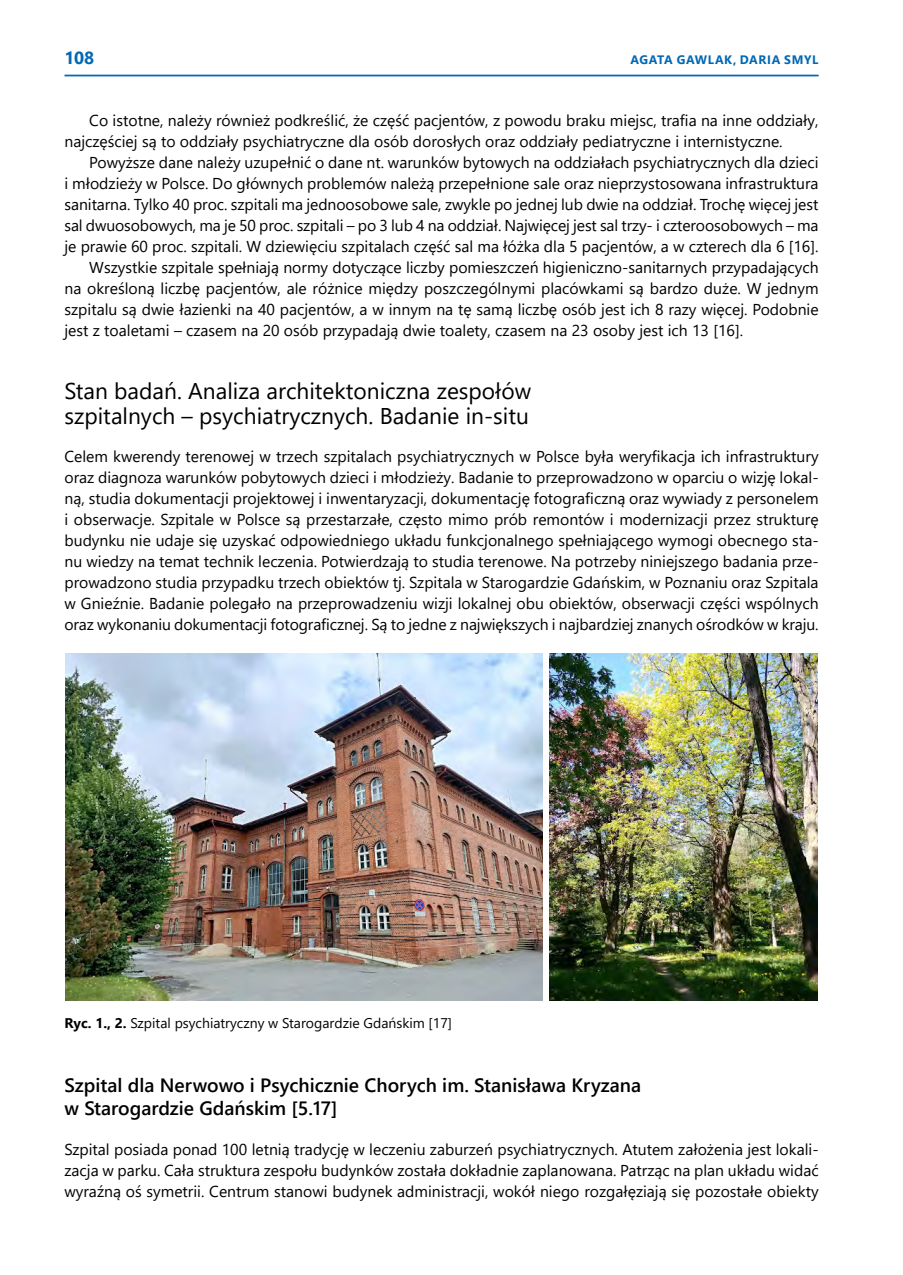
<style>
.page{position:relative;width:903px;height:1275px;background:#fff}
.page>*{position:absolute;margin:0;border:0;box-sizing:border-box;transform-origin:0 0}
.t1{font:22.75px/24.5px "Segoe UI";color:#000}
.t2{font:600 19.25px/22.8px "Segoe UI";color:#000}
.t3{font:700 17.5px "Segoe UI";color:#0068b4}
.t4{font:15.75px/21px "Segoe UI";color:#000;text-align:justify}
.t5{font:14px "Segoe UI";color:#000}
.t6{font:700 12.25px "Segoe UI";letter-spacing:.055em;color:#0068b4}
.s1{font-weight:700}
</style>
<div class="page">
<hr style="left:64px;top:75px;width:755px;height:1px;background:#0068b4">
<img style="left:66px;top:653px;width:476px;height:347px">
<img style="left:550px;top:653px;width:267px;height:347px">
<p class="t3" style="left:64px;top:42px;width:31px">108</p>
<p class="t6" style="left:630px;top:49px;width:187px">AGATA GAWLAK, DARIA SMYL</p>
<p class="t4" style="left:64px;top:109px;width:756px;text-indent:25px">Co istotne, należy również podkreślić, że część pacjentów, z powodu braku miejsc, trafia na inne oddziały, najczęściej są to oddziały psychiatryczne dla osób dorosłych oraz oddziały pediatryczne i internistyczne.</p>
<p class="t4" style="left:89px;top:151px;width:731px">Powyższe dane należy uzupełnić o dane nt. warunków bytowych na oddziałach psychiatrycznych dla dzieci</p>
<p class="t4" style="left:64px;top:172px;width:756px">i młodzieży w Polsce. Do głównych problemów należą przepełnione sale oraz nieprzystosowana infrastruktura</p>
<p class="t4" style="left:64px;top:193px;width:755px">sanitarna. Tylko 40 proc. szpitali ma jednoosobowe sale, zwykle po jednej lub dwie na oddział. Trochę więcej jest</p>
<p class="t4" style="left:64px;top:214px;width:756px">sal dwuosobowych, ma je 50 proc. szpitali – po 3 lub 4 na oddział. Najwięcej jest sal trzy- i czteroosobowych – ma</p>
<p class="t4" style="left:64px;top:235px;width:756px">je prawie 60 proc. szpitali. W dziewięciu szpitalach część sal ma łóżka dla 5 pacjentów, a w czterech dla 6 [16].</p>
<p class="t4" style="left:89px;top:256px;width:731px">Wszystkie szpitale spełniają normy dotyczące liczby pomieszczeń higieniczno-sanitarnych przypadających</p>
<p class="t4" style="left:64px;top:277px;width:756px">na określoną liczbę pacjentów, ale różnice między poszczególnymi placówkami są bardzo duże. W jednym</p>
<p class="t4" style="left:64px;top:298px;width:756px">szpitalu są dwie łazienki na 40 pacjentów, a w innym na tę samą liczbę osób jest ich 8 razy więcej. Podobnie</p>
<p class="t4" style="left:64px;top:319px;width:680px">jest z toaletami – czasem na 20 osób przypadają dwie toalety, czasem na 23 osoby jest ich 13 [16].</p>
<h1 class="t1" style="left:64px;top:377px;width:468px">Stan badań. Analiza architektoniczna zespołów szpitalnych – psychiatrycznych. Badanie in-situ</h1>
<p class="t4" style="left:64px;top:445px;width:756px">Celem kwerendy terenowej w trzech szpitalach psychiatrycznych w Polsce była weryfikacja ich infrastruktury oraz diagnoza warunków pobytowych dzieci i młodzieży. Badanie to przeprowadzono w oparciu o wizję lokal&shy;ną, studia dokumentacji projektowej i inwentaryzacji, dokumentację fotograficzną oraz wywiady z personelem i obserwacje. Szpitale w Polsce są przestarzałe, często mimo prób remontów i modernizacji przez strukturę budynku nie udaje się uzyskać odpowiedniego układu funkcjonalnego spełniającego wymogi obecnego sta&shy;nu wiedzy na temat technik leczenia. Potwierdzają to studia terenowe. Na potrzeby niniejszego badania prze&shy;prowadzono studia przypadku trzech obiektów tj. Szpitala w Starogardzie Gdańskim, w Poznaniu oraz Szpitala w Gnieźnie. Badanie polegało na przeprowadzeniu wizji lokalnej obu obiektów, obserwacji części wspólnych oraz wykonaniu dokumentacji fotograficznej. Są to jedne z największych i najbardziej znanych ośrodków w kraju.</p>
<p class="t5" style="left:64px;top:1009px;width:389px"><span class="s1">RYC. 1., 2.</span> Szpital psychiatryczny w Starogardzie Gdańskim [17]</p>
<p class="t2" style="left:64px;top:1072px;width:578px">Szpital dla Nerwowo i Psychicznie Chorych im. Stanisława Kryzana w Starogardzie Gdańskim [5.17]</p>
<p class="t4" style="left:64px;top:1138px;width:756px">Szpital posiada ponad 100 letnią tradycję w leczeniu zaburzeń psychiatrycznych. Atutem założenia jest lokali&shy;zacja w parku. Cała struktura zespołu budynków została dokładnie zaplanowana. Patrząc na plan układu widać wyraźną oś symetrii. Centrum stanowi budynek administracji, wokół niego rozgałęziają się pozostałe obiekty</p>
</div>
